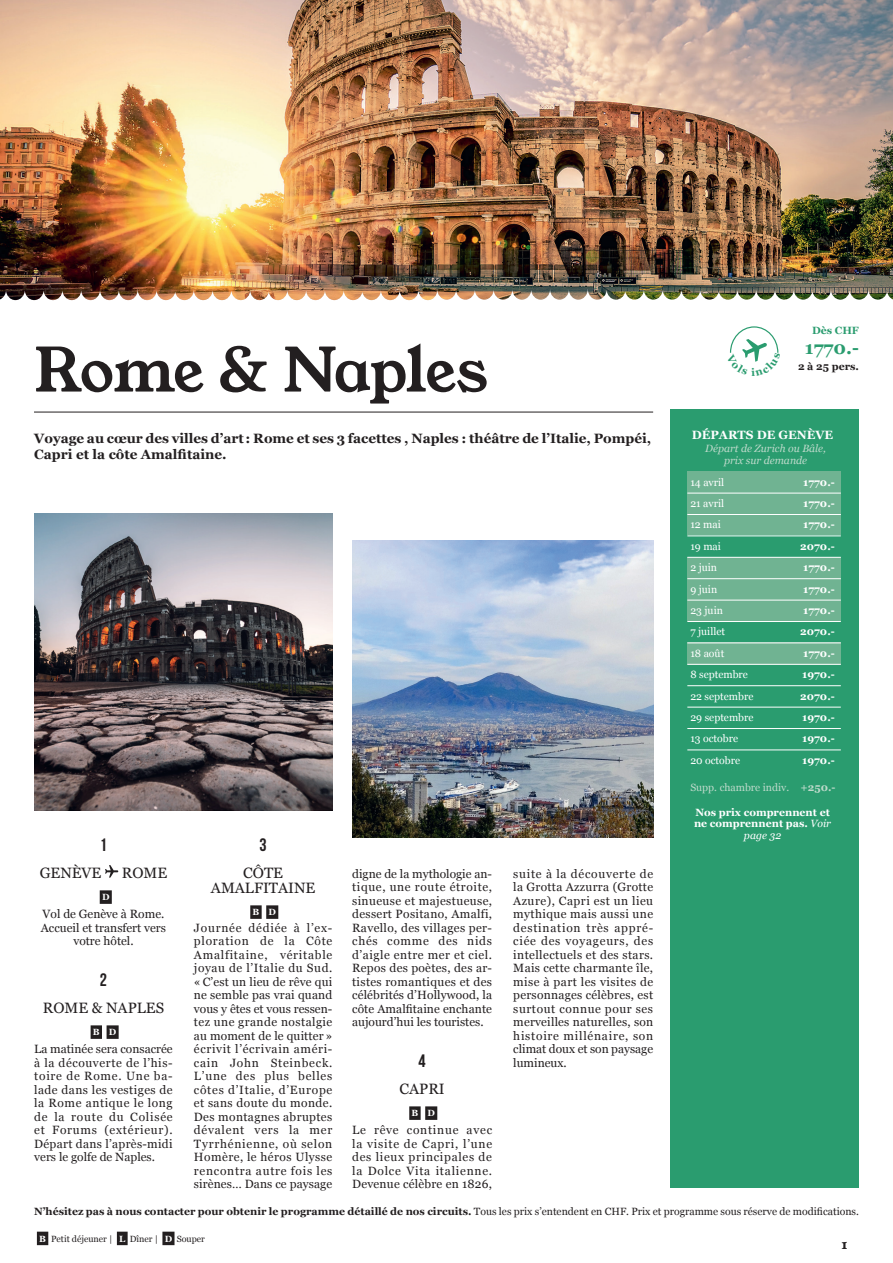
<style>
.page{position:relative;width:893px;height:1263px;background:#fff}
.page>*{position:absolute;margin:0;border:0;box-sizing:border-box;transform-origin:0 0}
.t1{font:60px "Young Serif";letter-spacing:-.025em;color:#231f20}
.t2{font:700 18px "Georgia";color:#2a9c6f}
.t3{font:18px "Bebas Neue";color:#231f20}
.t4{font:15px/15px "Georgia";color:#231f20;text-align:center}
.t5{font:700 13.5px/16.2px "Georgia";color:#231f20}
.t6{font:13.05px "Young Serif";color:#231f20}
.t7{font:12px/13.5px "Georgia";letter-spacing:.01em;color:#231f20;text-align:justify}
.t8{font:700 12px "Georgia";color:#fff}
.t9{font:700 10.5px "Georgia";color:#231f20}
.t10{font:700 10.5px/11.7px "Georgia";color:#fff;text-align:center}
.t11{font:10.5px "Georgia";color:#fff}
.t12{font:italic 10.5px/12.6px "Georgia";color:#bedacb;text-align:center}
.t13{font:10.5px "Georgia";color:#bedacb}
.t14{font:700 10.5px "Georgia";color:#2a9c6f}
.t15{font:9px "Georgia";color:#231f20}
.t16{font:700 9px "Georgia";color:#fff}
.s1{font-weight:700}
.s2{font-weight:400;font-style:italic}
.s3{font-weight:400}
.s4{font-weight:700;color:#fff}
</style>
<div class="page">
<hr style="left:34px;top:412px;width:619px;height:1px;background:#231f20">
<div style="left:37px;top:1232px;width:11px;height:13px;background:#231f20"></div>
<div style="left:117px;top:1232px;width:11px;height:13px;background:#231f20"></div>
<div style="left:162px;top:1232px;width:13px;height:13px;background:#231f20"></div>
<div style="left:670px;top:409px;width:188px;height:778px;background:#2a9c6f"></div>
<div style="left:688px;top:472px;width:153px;height:63px;background:#70b392"></div>
<div style="left:688px;top:557px;width:153px;height:64px;background:#70b392"></div>
<div style="left:688px;top:642px;width:153px;height:23px;background:#70b392"></div>
<img style="left:465px;top:0;width:428px;height:300px">
<img style="left:0;top:0;width:465px;height:300px">
<div style="left:250px;top:905px;width:12px;height:14px;background:#231f20"></div>
<div style="left:266px;top:905px;width:12px;height:14px;background:#231f20"></div>
<div style="left:409px;top:1106px;width:12px;height:14px;background:#231f20"></div>
<div style="left:425px;top:1106px;width:12px;height:14px;background:#231f20"></div>
<div style="left:100px;top:890px;width:12px;height:14px;background:#231f20"></div>
<div style="left:91px;top:1025px;width:11px;height:14px;background:#231f20"></div>
<div style="left:107px;top:1025px;width:12px;height:14px;background:#231f20"></div>
<svg style="left:105px;top:865px;width:13px;height:13px"></svg>
<img style="left:34px;top:513px;width:298px;height:297px">
<img style="left:352px;top:540px;width:301px;height:297px">
<hr style="left:687px;top:493px;width:154px;height:1px;background:#fff">
<hr style="left:687px;top:514px;width:154px;height:1px;background:#fff">
<hr style="left:687px;top:536px;width:154px;height:1px;background:#fff">
<hr style="left:687px;top:557px;width:154px;height:1px;background:#fff">
<hr style="left:687px;top:578px;width:154px;height:1px;background:#fff">
<hr style="left:687px;top:600px;width:154px;height:1px;background:#fff">
<hr style="left:687px;top:621px;width:154px;height:1px;background:#fff">
<hr style="left:687px;top:643px;width:154px;height:1px;background:#fff">
<hr style="left:687px;top:664px;width:154px;height:1px;background:#fff">
<hr style="left:687px;top:685px;width:154px;height:1px;background:#fff">
<hr style="left:687px;top:707px;width:154px;height:1px;background:#fff">
<hr style="left:687px;top:728px;width:154px;height:1px;background:#fff">
<hr style="left:687px;top:750px;width:154px;height:1px;background:#fff">
<svg style="left:730px;top:326px;width:49px;height:36px"></svg>
<h1 class="t1" style="left:34px;top:329px;width:455px">Rome &amp; Naples</h1>
<p class="t5" style="left:34px;top:430px;width:618px">Voyage au cœur des villes d’art: Rome et ses 3 facettes , Naples : théâtre de l’Italie, Pompéi,<br>Capri et la côte Amalfitaine.</p>
<h2 class="t3" style="left:100px;top:834px;width:9px">1</h2>
<p class="t4" style="left:40px;top:864px;width:63px">GENÈVE</p>
<p class="t4" style="left:122px;top:864px;width:47px">ROME</p>
<p class="t16" style="left:102px;top:890px;width:9px">D</p>
<p class="t7" style="left:41px;top:907px;width:127px;text-align:center">Vol de Genève à Rome.<br>Accueil et transfert vers votre hôtel.</p>
<h2 class="t3" style="left:100px;top:969px;width:9px">2</h2>
<p class="t4" style="left:43px;top:999px;width:123px">ROME &amp; NAPLES</p>
<p class="t16" style="left:93px;top:1025px;width:25px">B D</p>
<p class="t7" style="left:34px;top:1042px;width:140px">La matinée sera consacrée à la découverte de l’his&shy;toire de Rome. Une ba&shy;lade dans les vestiges de la Rome antique le long de la route du Colisée et Forums (extérieur).<br>Départ dans l’après-midi vers le golfe de Naples.</p>
<h2 class="t3" style="left:260px;top:834px;width:9px">3</h2>
<p class="t4" style="left:211px;top:864px;width:106px">CÔTE<br>AMALFITAINE</p>
<p class="t16" style="left:253px;top:905px;width:25px">B D</p>
<p class="t7" style="left:194px;top:920px;width:140px">Journée dédiée à l’ex&shy;ploration de la Côte Amalfitaine, véritable joyau de l’Italie du Sud. «C’est un lieu de rêve qui ne semble pas vrai quand vous y êtes et vous ressen&shy;tez une grande nostalgie au moment de le quitter » écrivit l’écrivain améri&shy;cain John Steinbeck.<br>L’une des plus belles côtes d’Italie, d’Europe et sans doute du monde.<br>Des montagnes abruptes dévalent vers la mer Tyrrhénienne, où selon Homère, le héros Ulysse rencontra autre fois les sirènes… Dans ce paysage</p>
<p class="t7" style="left:352px;top:866px;width:141px">digne de la mythologie an&shy;tique, une route étroite, sinueuse et majestueuse, dessert Positano, Amalfi, Ravello, des villages per&shy;chés comme des nids d’aigle entre mer et ciel.<br>Repos des poètes, des ar&shy;tistes romantiques et des célébrités d’Hollywood, la côte Amalfitaine enchante aujourd’hui les touristes.</p>
<h2 class="t3" style="left:419px;top:1050px;width:9px">4</h2>
<p class="t4" style="left:399px;top:1080px;width:47px">CAPRI</p>
<p class="t16" style="left:412px;top:1106px;width:25px">B D</p>
<p class="t7" style="left:352px;top:1123px;width:141px">Le rêve continue avec la visite de Capri, l’une des lieux principales de la Dolce Vita italienne.<br>Devenue célèbre en 1826,</p>
<p class="t7" style="left:513px;top:866px;width:141px">suite à la découverte de la Grotta Azzurra (Grotte Azure), Capri est un lieu mythique mais aussi une destination très appré&shy;ciée des voyageurs, des intellectuels et des stars.<br>Mais cette charmante île, mise à part les visites de personnages célèbres, est surtout connue pour ses merveilles naturelles, son histoire millénaire, son climat doux et son paysage lumineux.</p>
<p class="t14" style="left:812px;top:323px;width:48px">Dès CHF</p>
<h2 class="t2" style="left:805px;top:334px;width:56px">1770.-</h2>
<p class="t9" style="left:798px;top:358px;width:62px">2 à 25 pers.</p>
<p class="t8" style="left:692px;top:426px;width:143px">DÉPARTS DE GENÈVE</p>
<p class="t12" style="left:705px;top:441px;width:122px">Départ de Zurich ou Bâle, prix sur demande</p>
<p class="t11" style="left:690px;top:474px;width:35px">14 avril</p>
<p class="t10" style="left:803px;top:476px;width:33px">1770.-</p>
<p class="t11" style="left:690px;top:496px;width:35px">21 avril</p>
<p class="t10" style="left:803px;top:497px;width:33px">1770.-</p>
<p class="t11" style="left:690px;top:517px;width:32px">12 mai</p>
<p class="t10" style="left:803px;top:518px;width:33px">1770.-</p>
<p class="t11" style="left:690px;top:538px;width:32px">19 mai</p>
<p class="t10" style="left:800px;top:540px;width:36px">2070.-</p>
<p class="t11" style="left:690px;top:560px;width:28px">2 juin</p>
<p class="t10" style="left:803px;top:561px;width:33px">1770.-</p>
<p class="t11" style="left:690px;top:581px;width:28px">9 juin</p>
<p class="t10" style="left:803px;top:583px;width:33px">1770.-</p>
<p class="t11" style="left:690px;top:603px;width:34px">23 juin</p>
<p class="t10" style="left:803px;top:604px;width:33px">1770.-</p>
<p class="t11" style="left:690px;top:624px;width:36px">7 juillet</p>
<p class="t10" style="left:800px;top:625px;width:36px">2070.-</p>
<p class="t11" style="left:690px;top:645px;width:35px">18 août</p>
<p class="t10" style="left:803px;top:647px;width:33px">1770.-</p>
<p class="t11" style="left:690px;top:667px;width:59px">8 septembre</p>
<p class="t10" style="left:802px;top:668px;width:34px">1970.-</p>
<p class="t11" style="left:690px;top:688px;width:65px">22 septembre</p>
<p class="t10" style="left:800px;top:690px;width:36px">2070.-</p>
<p class="t11" style="left:690px;top:710px;width:65px">29 septembre</p>
<p class="t10" style="left:802px;top:711px;width:34px">1970.-</p>
<p class="t11" style="left:690px;top:731px;width:49px">13 octobre</p>
<p class="t10" style="left:802px;top:732px;width:34px">1970.-</p>
<p class="t11" style="left:690px;top:752px;width:51px">20 octobre</p>
<p class="t10" style="left:802px;top:754px;width:34px">1970.-</p>
<p class="t13" style="left:690px;top:780px;width:147px">Supp. chambre indiv. <span class="s1">+250.-</span></p>
<p class="t10" style="left:694px;top:806px;width:139px">Nos prix comprennent et ne comprennent pas. <span class="s2">Voir page 32</span></p>
<p class="t9" style="left:34px;top:1203px;width:826px">N’hésitez pas à nous contacter pour obtenir le programme détaillé de nos circuits. <span class="s3">Tous les prix s’entendent en CHF. Prix et programme sous réserve de modifications.</span></p>
<p class="t15" style="left:39px;top:1232px;width:167px"><span class="s4">B</span> Petit déjeuner | <span class="s4">L</span> Dîner | <span class="s4">D</span> Souper</p>
<p class="t6" style="left:842px;top:1235px;width:7px">1</p>
</div>
